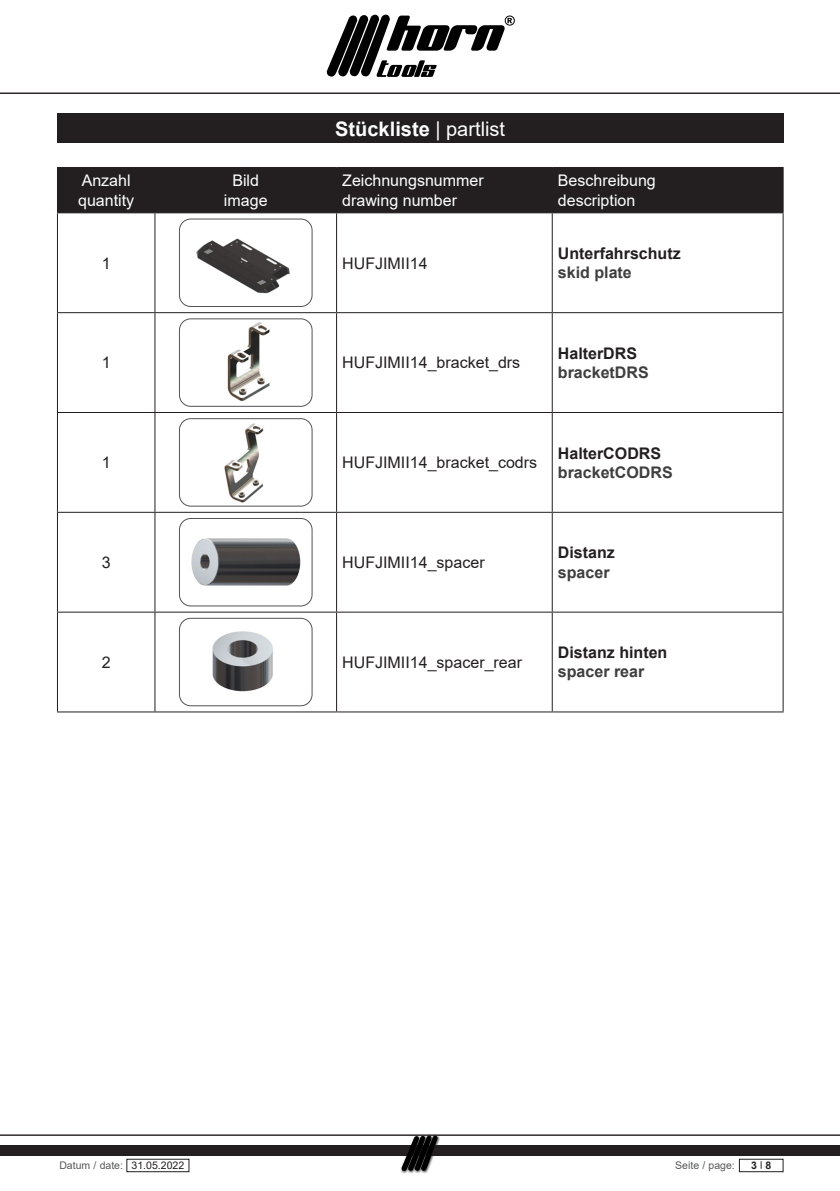
<style>
.page{position:relative;width:840px;height:1191px;background:#fff}
.page>*{position:absolute;margin:0;border:0;box-sizing:border-box;transform-origin:0 0}
.t1{font:700 20px "Arial";color:#fff}
.t2{font:16px "Arial";color:#231f20}
.t3{font:16px "Arial";color:#fff}
.t4{font:700 16px "Arial";color:#231f20}
.t5{font:700 16px "Arial";color:#3e3e3f}
.t6{font:10.4px "Arial";color:#57585a}
.t7{font:700 10.4px "Arial";color:#231f20}
.t8{font:700 8px "Arial";color:#231f20}
.s1{font-weight:400}
.s2{color:#231f20}
.s3{font-size:10.4px}
</style>
<div class="page">
<svg style="left:0;top:18px;width:839px;height:76px"></svg>
<svg style="left:326px;top:14px;width:188px;height:63px"></svg>
<svg style="left:0;top:1134px;width:839px;height:40px"></svg>
<div style="left:0;top:1146px;width:839px;height:10px;background:#231f20"></div>
<div style="left:400px;top:1135px;width:40px;height:38px;background:#231f20;opacity:.75"></div>
<svg style="left:401px;top:1135px;width:36px;height:36px"></svg>
<div style="left:739px;top:1159px;width:43px;height:12px;background:#fff"></div>
<div style="left:738px;top:1159px;width:44px;height:12px;border:1px solid #231f20"></div>
<div style="left:127px;top:1159px;width:62px;height:12px;background:#fff"></div>
<div style="left:127px;top:1159px;width:62px;height:12px;border:1px solid #231f20"></div>
<div style="left:57px;top:113px;width:726px;height:30px;background:#231f20"></div>
<div style="left:58px;top:168px;width:724px;height:44px;background:#231f20"></div>
<hr style="left:57px;top:167px;width:98px;height:1px;background:#231f20">
<hr style="left:57px;top:168px;width:1px;height:44px;background:#231f20">
<hr style="left:155px;top:167px;width:181px;height:1px;background:#231f20">
<hr style="left:336px;top:167px;width:216px;height:1px;background:#231f20">
<hr style="left:552px;top:167px;width:231px;height:1px;background:#231f20">
<hr style="left:782px;top:168px;width:1px;height:44px;background:#231f20">
<hr style="left:154px;top:168px;width:1px;height:44px;background:#231f20">
<hr style="left:336px;top:168px;width:1px;height:44px;background:#231f20">
<hr style="left:551px;top:168px;width:1px;height:44px;background:#231f20">
<hr style="left:57px;top:212px;width:98px;height:1px;background:#231f20">
<hr style="left:155px;top:212px;width:181px;height:1px;background:#231f20">
<hr style="left:154px;top:213px;width:1px;height:99px;background:#231f20">
<hr style="left:336px;top:212px;width:216px;height:1px;background:#231f20">
<hr style="left:336px;top:213px;width:1px;height:99px;background:#231f20">
<hr style="left:552px;top:212px;width:231px;height:1px;background:#231f20">
<hr style="left:551px;top:213px;width:1px;height:99px;background:#231f20">
<hr style="left:57px;top:312px;width:98px;height:1px;background:#231f20">
<hr style="left:155px;top:312px;width:181px;height:1px;background:#231f20">
<hr style="left:154px;top:313px;width:1px;height:99px;background:#231f20">
<hr style="left:336px;top:312px;width:216px;height:1px;background:#231f20">
<hr style="left:336px;top:313px;width:1px;height:99px;background:#231f20">
<hr style="left:552px;top:312px;width:231px;height:1px;background:#231f20">
<hr style="left:551px;top:313px;width:1px;height:99px;background:#231f20">
<hr style="left:57px;top:412px;width:98px;height:1px;background:#231f20">
<hr style="left:155px;top:412px;width:181px;height:1px;background:#231f20">
<hr style="left:154px;top:413px;width:1px;height:99px;background:#231f20">
<hr style="left:336px;top:412px;width:216px;height:1px;background:#231f20">
<hr style="left:336px;top:413px;width:1px;height:99px;background:#231f20">
<hr style="left:552px;top:412px;width:231px;height:1px;background:#231f20">
<hr style="left:551px;top:413px;width:1px;height:99px;background:#231f20">
<hr style="left:57px;top:512px;width:98px;height:1px;background:#231f20">
<hr style="left:155px;top:512px;width:181px;height:1px;background:#231f20">
<hr style="left:154px;top:513px;width:1px;height:98px;background:#231f20">
<hr style="left:336px;top:512px;width:216px;height:1px;background:#231f20">
<hr style="left:336px;top:513px;width:1px;height:98px;background:#231f20">
<hr style="left:552px;top:512px;width:231px;height:1px;background:#231f20">
<hr style="left:551px;top:513px;width:1px;height:98px;background:#231f20">
<hr style="left:57px;top:611px;width:98px;height:1px;background:#231f20">
<hr style="left:155px;top:611px;width:181px;height:1px;background:#231f20">
<hr style="left:154px;top:612px;width:1px;height:99px;background:#231f20">
<hr style="left:336px;top:611px;width:216px;height:1px;background:#231f20">
<hr style="left:336px;top:612px;width:1px;height:99px;background:#231f20">
<hr style="left:552px;top:611px;width:231px;height:1px;background:#231f20">
<hr style="left:551px;top:612px;width:1px;height:99px;background:#231f20">
<hr style="left:57px;top:711px;width:98px;height:1px;background:#231f20">
<hr style="left:155px;top:711px;width:181px;height:1px;background:#231f20">
<hr style="left:336px;top:711px;width:216px;height:1px;background:#231f20">
<hr style="left:552px;top:711px;width:231px;height:1px;background:#231f20">
<hr style="left:57px;top:213px;width:1px;height:99px;background:#231f20">
<hr style="left:782px;top:213px;width:1px;height:99px;background:#231f20">
<hr style="left:57px;top:313px;width:1px;height:99px;background:#231f20">
<hr style="left:782px;top:313px;width:1px;height:99px;background:#231f20">
<hr style="left:57px;top:413px;width:1px;height:99px;background:#231f20">
<hr style="left:782px;top:413px;width:1px;height:99px;background:#231f20">
<hr style="left:57px;top:513px;width:1px;height:98px;background:#231f20">
<hr style="left:782px;top:513px;width:1px;height:98px;background:#231f20">
<hr style="left:57px;top:612px;width:1px;height:99px;background:#231f20">
<hr style="left:782px;top:612px;width:1px;height:99px;background:#231f20">
<img style="left:179px;top:219px;width:133px;height:87px">
<div style="left:179px;top:218px;width:133px;height:89px;border:1px solid #535355;border-radius:11px"></div>
<img style="left:186px;top:319px;width:126px;height:86px">
<div style="left:179px;top:318px;width:133px;height:89px;border:1px solid #535355;border-radius:11px"></div>
<img style="left:179px;top:419px;width:132px;height:87px">
<div style="left:179px;top:418px;width:133px;height:88px;border:1px solid #535355;border-radius:11px"></div>
<img style="left:179px;top:518px;width:133px;height:88px">
<div style="left:179px;top:518px;width:133px;height:88px;border:1px solid #535355;border-radius:11px"></div>
<img style="left:179px;top:618px;width:126px;height:87px">
<div style="left:179px;top:618px;width:133px;height:88px;border:1px solid #535355;border-radius:11px"></div>
<p class="t3" style="left:82px;top:170px;width:50px">Anzahl</p>
<p class="t3" style="left:78px;top:189px;width:58px">quantity</p>
<p class="t3" style="left:232px;top:170px;width:28px">Bild</p>
<p class="t3" style="left:224px;top:189px;width:45px">image</p>
<p class="t1" style="left:335px;top:114px;width:171px">Stückliste <span class="s1">| partlist</span></p>
<p class="t3" style="left:342px;top:170px;width:143px">Zeichnungsnummer</p>
<p class="t3" style="left:342px;top:189px;width:116px">drawing number</p>
<p class="t2" style="left:102px;top:252px;width:10px">1</p>
<p class="t2" style="left:342px;top:252px;width:87px">HUFJIMII14</p>
<p class="t2" style="left:102px;top:352px;width:10px">1</p>
<p class="t2" style="left:342px;top:352px;width:179px">HUFJIMII14_bracket_drs</p>
<p class="t3" style="left:557px;top:170px;width:99px">Beschreibung</p>
<p class="t3" style="left:557px;top:189px;width:79px">description</p>
<p class="t4" style="left:557px;top:242px;width:124px">Unterfahrschutz</p>
<p class="t5" style="left:557px;top:261px;width:75px">skid plate</p>
<p class="t4" style="left:557px;top:342px;width:81px">HalterDRS</p>
<p class="t5" style="left:557px;top:361px;width:92px">bracketDRS</p>
<p class="t2" style="left:102px;top:451px;width:10px">1</p>
<p class="t2" style="left:342px;top:451px;width:196px">HUFJIMII14_bracket_codrs</p>
<p class="t4" style="left:557px;top:442px;width:105px">HalterCODRS</p>
<p class="t5" style="left:557px;top:461px;width:116px">bracketCODRS</p>
<p class="t2" style="left:102px;top:551px;width:10px">3</p>
<p class="t2" style="left:342px;top:551px;width:144px">HUFJIMII14_spacer</p>
<p class="t2" style="left:102px;top:651px;width:10px">2</p>
<p class="t2" style="left:342px;top:651px;width:181px">HUFJIMII14_spacer_rear</p>
<p class="t4" style="left:557px;top:541px;width:58px">Distanz</p>
<p class="t5" style="left:557px;top:561px;width:53px">spacer</p>
<p class="t4" style="left:557px;top:641px;width:111px">Distanz hinten</p>
<p class="t5" style="left:557px;top:660px;width:88px">spacer rear</p>
<p class="t6" style="left:59px;top:1158px;width:126px">Datum / date: <span class="s2">31.05.2022</span></p>
<p class="t6" style="left:674px;top:1158px;width:61px">Seite / page:</p>
<p class="t8" style="left:759px;top:1158px;width:13px">| <span class="s3">8</span></p>
<p class="t7" style="left:750px;top:1158px;width:7px">3</p>
</div>
